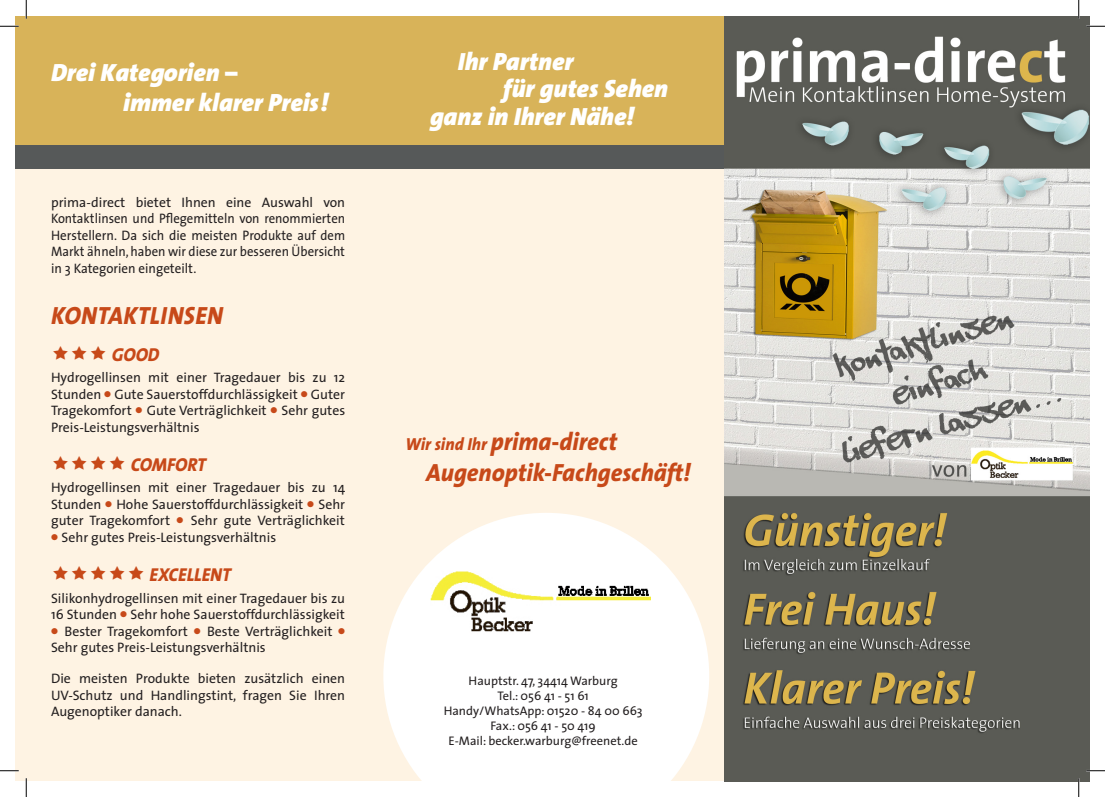
<style>
.page{position:relative;width:1105px;height:797px;background:#fff}
.page>*{position:absolute;margin:0;border:0;box-sizing:border-box;transform-origin:0 0}
.t1{font:italic 900 25px "The Sans";color:#fff}
.t2{font:italic 800 25px "The Sans";color:#c74919;scale:.95 1}
.t3{font:italic 800 25px "The Sans";letter-spacing:.02em;color:#c74919;scale:.95 1}
.t4{font:italic 800 18.75px "The Sans";color:#c74919;scale:.95 1}
.t5{font:13.75px/16.5px "The Sans";color:#231f20;text-align:justify}
.t6{font:12.5px "The Sans";color:#231f20}
.s1{font-weight:900;font-size:16.25px;color:#c74919}
.s2{font-size:17.5px}
</style>
<div class="page">
<div style="left:16px;top:102px;width:708px;height:679px;background:#fef3e3"></div>
<div style="left:16px;top:16px;width:708px;height:132px;background:#d8b359"></div>
<div style="left:16px;top:145px;width:708px;height:23px;background:#565959"></div>
<svg style="left:383px;top:513px;width:326px;height:268px;fill:#fff"></svg>
<img style="left:724px;top:17px;width:365px;height:764px">
<img style="left:430px;top:567px;width:220px;height:69px">
<svg style="left:0;top:25px;width:19px;height:2px"></svg>
<svg style="left:1086px;top:25px;width:19px;height:2px"></svg>
<svg style="left:0;top:770px;width:19px;height:1px"></svg>
<svg style="left:1086px;top:770px;width:19px;height:1px"></svg>
<svg style="left:25px;top:0;width:2px;height:19px"></svg>
<svg style="left:25px;top:778px;width:2px;height:19px"></svg>
<svg style="left:1078px;top:0;width:1px;height:19px"></svg>
<svg style="left:1078px;top:778px;width:1px;height:19px"></svg>
<p class="t1" style="left:51px;top:56px;width:188px">Drei Kategorien –</p>
<p class="t1" style="left:123px;top:86px;width:207px">immer klarer Preis!</p>
<p class="t5" style="left:51px;top:194px;width:296px">prima-direct bietet Ihnen eine Auswahl von Kontaktlinsen und Pflegemitteln von renommierten Herstellern. Da sich die meisten Produkte auf dem Markt ähneln, haben wir diese zur besseren Übersicht in 3 Kategorien eingeteilt.</p>
<p class="t3" style="left:51px;top:300px;width:183px">KONTAKTLINSEN</p>
<p class="t4" style="left:112px;top:343px;width:52px">GOOD</p>
<p class="t5" style="left:51px;top:369px;width:296px">Hydrogellinsen mit einer Tragedauer bis zu 12<br>Stunden <span class="s1">•</span> Gute Sauerstoffdurchlässigkeit <span class="s1">•</span> Guter Tragekomfort <span class="s1">•</span> Gute Verträglichkeit <span class="s1">•</span> Sehr gutes Preis-Leistungsverhältnis</p>
<p class="t4" style="left:131px;top:453px;width:81px">COMFORT</p>
<p class="t5" style="left:51px;top:479px;width:296px">Hydrogellinsen mit einer Tragedauer bis zu 14<br>Stunden <span class="s1">•</span> Hohe Sauerstoffdurchlässigkeit <span class="s1">•</span> Sehr guter Tragekomfort <span class="s1">•</span> Sehr gute Verträglichkeit</p>
<p class="t5" style="left:51px;top:529px;width:227px"><span class="s1">•</span> Sehr gutes Preis-Leistungsverhältnis</p>
<p class="t4" style="left:150px;top:563px;width:87px">EXCELLENT</p>
<p class="t5" style="left:51px;top:589px;width:296px">Silikonhydrogellinsen mit einer Tragedauer bis zu<br>16 Stunden <span class="s1">•</span> Sehr hohe Sauerstoffdurchlässigkeit</p>
<p class="t5" style="left:51px;top:622px;width:296px"><span class="s1">•</span> Bester Tragekomfort <span class="s1">•</span> Beste Verträglichkeit <span class="s1">•<br></span>Sehr gutes Preis-Leistungsverhältnis</p>
<p class="t5" style="left:51px;top:670px;width:296px">Die meisten Produkte bieten zusätzlich einen UV-Schutz und Handlingstint, fragen Sie Ihren Augenoptiker danach.</p>
<p class="t1" style="left:458px;top:45px;width:117px">Ihr Partner</p>
<p class="t1" style="left:503px;top:73px;width:167px">für gutes Sehen</p>
<p class="t1" style="left:430px;top:100px;width:205px">ganz in Ihrer Nähe!</p>
<p class="t2" style="left:405px;top:425px;width:224px"><span class="s2">Wir sind Ihr</span> prima-direct</p>
<p class="t2" style="left:426px;top:457px;width:280px">Augenoptik-Fachgeschäft!</p>
<p class="t6" style="left:469px;top:673px;width:151px">Hauptstr. 47, 34414 Warburg</p>
<p class="t6" style="left:497px;top:688px;width:93px">Tel.: 056 41 - 51 61</p>
<p class="t6" style="left:444px;top:703px;width:201px">Handy/WhatsApp: 01520 - 84 00 663</p>
<p class="t6" style="left:491px;top:718px;width:107px">Fax.: 056 41 - 50 419</p>
<p class="t6" style="left:449px;top:733px;width:191px">E-Mail: becker.warburg@freenet.de</p>
</div>
